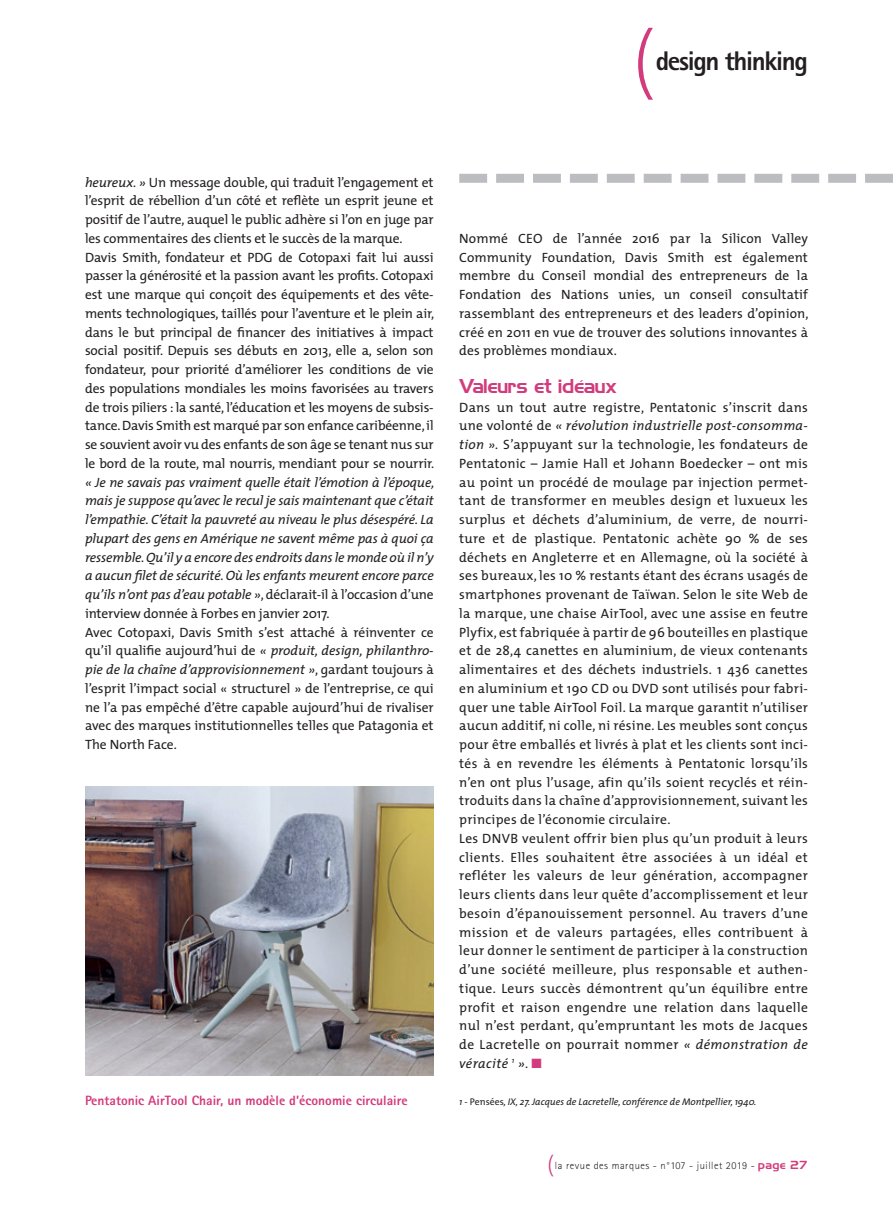
<style>
.page{position:relative;width:893px;height:1212px;background:#fff}
.page>*{position:absolute;margin:0;border:0;box-sizing:border-box;transform-origin:0 0}
.t1{font:300 75px "The Mix";color:#d23b7c}
.t2{font:800 27px "Rotis Sans Serif";letter-spacing:-.05em;color:#231f20}
.t3{font:18px "Hancock Park Laser";color:#d23b7c}
.t4{font:13.5px/18.8px "The Mix";letter-spacing:.02em;color:#231f20;text-align:justify}
.t5{font:13.5px/18.8px "The Mix";letter-spacing:-.01em;color:#231f20}
.t6{font:italic 13.5px/18.8px "The Mix";letter-spacing:-.01em;color:#231f20}
.t7{font:800 13.5px "Rotis Sans Serif";color:#d23b7c}
.t8{font:300 10.5px "Rotis Sans Serif";letter-spacing:.05em;color:#231f20}
.t9{font:italic 9.75px "The Mix";color:#231f20}
.s1{font-style:italic}
.s2{font-style:normal}
.s3{color:#d23b7c}
.s4{font-family:"The Mix";font-size:22.5px;color:#d23b7c}
.s5{font-family:"Hancock Park Laser";font-weight:400;color:#d23b7c}
</style>
<div class="page">
<svg style="left:459px;top:174px;width:434px;height:9px"></svg>
<img style="left:85px;top:786px;width:349px;height:289px">
<h1 class="t1" style="left:632px;top:-2px;width:24px">(</h1>
<h2 class="t2" style="left:656px;top:44px;width:154px">design thinking</h2>
<p class="t5" style="left:85px;top:172px;width:351px"><span class="s1">heureux. »</span> Un message double, qui traduit l’engagement et l’esprit de rébellion d’un côté et reflète un esprit jeune et positif de l’autre, auquel le public adhère si l’on en juge par les commentaires des clients et le succès de la marque.<br>Davis Smith, fondateur et PDG de Cotopaxi fait lui aussi passer la générosité et la passion avant les profits. Cotopaxi est une marque qui conçoit des équipements et des vête&shy;ments technologiques, taillés pour l’aventure et le plein air, dans le but principal de financer des initiatives à impact social positif. Depuis ses débuts en 2013, elle a, selon son fondateur, pour priorité d’améliorer les conditions de vie des populations mondiales les moins favorisées au travers de trois piliers : la santé, l’éducation et les moyens de subsis&shy;tance. Davis Smith est marqué par son enfance caribéenne, il se souvient avoir vu des enfants de son âge se tenant nus sur le bord de la route, mal nourris, mendiant pour se nourrir.</p>
<p class="t6" style="left:85px;top:472px;width:351px">« Je ne savais pas vraiment quelle était l’émotion à l’époque, maisje suppose qu’avec le recul je sais maintenant que c’était l’empathie. C’était la pauvreté au niveau le plus désespéré. La plupart des gens en Amérique ne savent même pas à quoi ça ressemble.Qu’il y a encore des endroits dans le monde où il n’y a aucun filet de sécurité. Où les enfants meurent encore parce qu’ils n’ont pas d’eau potable »<span class="s2">, déclarait-il à l’occasion d’une interview donnée à Forbes en janvier 2017.<br>Avec Cotopaxi, Davis Smith s’est attaché à réinventer ce qu’il qualifie aujourd’hui de</span> « produit, design, philanthro&shy;pie de la chaîne d’approvisionnement »<span class="s2">, gardant toujours à l’esprit l’impact social « structurel » de l’entreprise, ce qui ne l’a pas empêché d’être capable aujourd’hui de rivaliser avec des marques institutionnelles telles que Patagonia et The North Face.</span></p>
<p class="t4" style="left:459px;top:228px;width:351px">Nommé CEO de l’année 2016 par la Silicon Valley Community Foundation, Davis Smith est également membre du Conseil mondial des entrepreneurs de la Fondation des Nations unies, un conseil consultatif rassemblant des entrepreneurs et des leaders d’opinion, créé en 2011 en vue de trouver des solutions innovantes à des problèmes mondiaux.</p>
<h3 class="t3" style="left:459px;top:376px;width:159px">Valeurs et idéaux</h3>
<p class="t4" style="left:459px;top:397px;width:350px;text-align:left">Dans un tout autre registre, Pentatonic s’inscrit dans une volonté de <span class="s1">« révolution industrielle post-consomma&shy;tion ».</span> S’appuyant sur la technologie, les fondateurs de Pentatonic – Jamie Hall et Johann Boedecker – ont mis au point un procédé de moulage par injection permet&shy;tant de transformer en meubles design et luxueux les surplus et déchets d’aluminium, de verre, de nourri&shy;ture et de plastique. Pentatonic achète 90 % de ses déchets en Angleterre et en Allemagne, où la société à ses bureaux, les 10 % restants étant des écrans usagés de smartphones provenant de Taïwan. Selon le site Web de la marque, une chaise AirTool, avec une assise en feutre Plyfix, est fabriquée à partir de 96 bouteilles en plastique et de 28,4 canettes en aluminium, de vieux contenants alimentaires et des déchets industriels. 1 436 canettes en aluminium et 190 CD ou DVD sont utilisés pour fabri&shy;quer une table AirTool Foil. La marque garantit n’utiliser aucun additif, ni colle, ni résine. Les meubles sont conçus pour être emballés et livrés à plat et les clients sont inci&shy;tés à en revendre les éléments à Pentatonic lorsqu’ils n’en ont plus l’usage, afin qu’ils soient recyclés et réin&shy;troduits dans la chaîne d’approvisionnement, suivant les principes de l’économie circulaire.<br>Les DNVB veulent offrir bien plus qu’un produit à leurs clients. Elles souhaitent être associées à un idéal et refléter les valeurs de leur génération, accompagner leurs clients dans leur quête d’accomplissement et leur besoin d’épanouissement personnel. Au travers d’une mission et de valeurs partagées, elles contribuent à leur donner le sentiment de participer à la construction d’une société meilleure, plus responsable et authen&shy;tique. Leurs succès démontrent qu’un équilibre entre profit et raison engendre une relation dans laquelle nul n’est perdant, qu’empruntant les mots de Jacques de Lacretelle on pourrait nommer <span class="s1">« démonstration de véracité</span> <sup>1</sup> <span class="s1">»</span>. <span class="s3">■</span></p>
<p class="t7" style="left:85px;top:1092px;width:324px">Pentatonic AirTool Chair, un modèle d’économie circulaire</p>
<p class="t9" style="left:459px;top:1094px;width:299px">1 - <span class="s2">Pensées</span>, IX, 27. Jacques de Lacretelle, conférence de Montpellier, 1940.</p>
<p class="t8" style="left:547px;top:1159px;width:262px"><span class="s4">(</span>la revue des marques - n°107 - juillet 2019 - <span class="s5">page 27</span></p>
</div>
